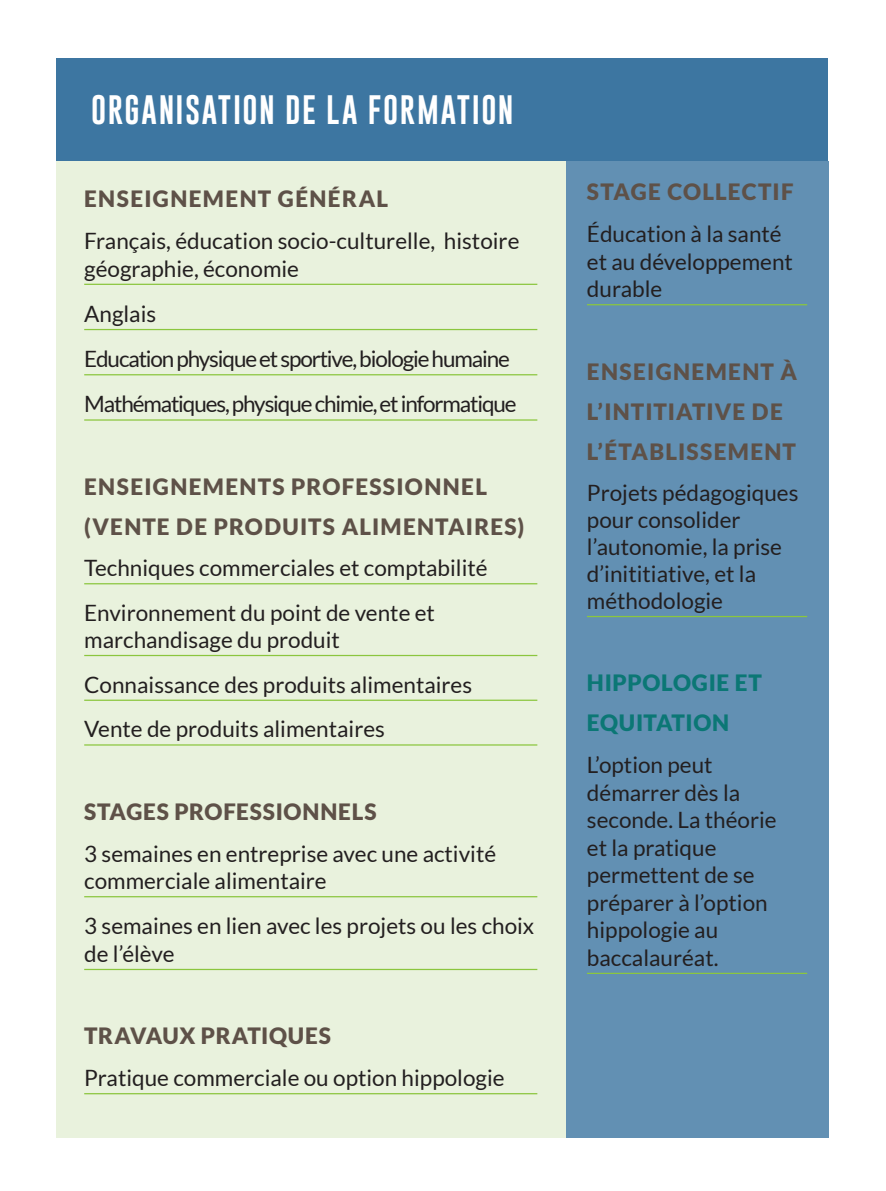
<style>
.page{position:relative;width:886px;height:1191px;background:#fff}
.page>*{position:absolute;margin:0;border:0;box-sizing:border-box;transform-origin:0 0}
.t_cartouche{font:30px "Gobold";letter-spacing:.045em;color:#fff}
.t_module_tab{font:22.5px/27.5px "Lato";color:#231f20}
.inter_module{font:900 22.5px/40px "Lato";letter-spacing:.055em;color:#5e5148}
.t_module_tab-2{font:22.5px "Lato";letter-spacing:-.05em;color:#231f20}
.inter_module-2{font:900 22.5px/40px "Lato";letter-spacing:.03em;color:#0b7775}
.inter_module-3{font:900 22.5px "Lato";letter-spacing:.035em;color:#5e5148}
.inter_module-4{font:900 22.5px "Lato";letter-spacing:.025em;color:#5e5148}
</style>
<div class="page">
<div style="left:56px;top:161px;width:510px;height:976px;background:#e9f2dd"></div>
<hr style="left:84px;top:284px;width:453px;height:1px;background:#8bc63e">
<hr style="left:84px;top:329px;width:453px;height:1px;background:#8bc63e">
<hr style="left:84px;top:374px;width:453px;height:1px;background:#8bc63e">
<hr style="left:84px;top:419px;width:453px;height:1px;background:#8bc63e">
<hr style="left:84px;top:583px;width:453px;height:1px;background:#8bc63e">
<hr style="left:84px;top:655px;width:453px;height:1px;background:#8bc63e">
<hr style="left:84px;top:699px;width:453px;height:2px;background:#8bc63e">
<hr style="left:84px;top:744px;width:453px;height:1px;background:#8bc63e">
<hr style="left:84px;top:896px;width:453px;height:1px;background:#8bc63e">
<hr style="left:84px;top:968px;width:453px;height:2px;background:#8bc63e">
<hr style="left:84px;top:1093px;width:453px;height:1px;background:#8bc63e">
<div style="left:56px;top:58px;width:771px;height:103px;background:#3d76a1"></div>
<div style="left:566px;top:161px;width:262px;height:976px;background:#6290b3"></div>
<hr style="left:587px;top:304px;width:220px;height:1px;background:#8bc63e">
<hr style="left:587px;top:616px;width:220px;height:1px;background:#8bc63e">
<hr style="left:587px;top:972px;width:220px;height:2px;background:#8bc63e">
<p class="t_cartouche" style="left:91px;top:90px;width:424px">ORGANISATION DE LA FORMATION</p>
<p class="inter_module" style="left:84px;top:179px;width:305px">ENSEIGNEMENT GÉNÉRAL</p>
<p class="t_module_tab" style="left:84px;top:227px;width:437px">Français, éducation socio-culturelle, histoire géographie, économie</p>
<p class="t_module_tab" style="left:84px;top:300px;width:73px">Anglais</p>
<p class="t_module_tab-2" style="left:84px;top:346px;width:427px">Education physique et sportive, biologie humaine</p>
<p class="t_module_tab-2" style="left:84px;top:391px;width:434px">Mathématiques, physique chimie, et informatique</p>
<p class="inter_module" style="left:84px;top:466px;width:442px">ENSEIGNEMENTS PROFESSIONNEL (VENTE DE PRODUITS ALIMENTAIRES)</p>
<p class="t_module_tab" style="left:84px;top:554px;width:405px">Techniques commerciales et comptabilité</p>
<p class="t_module_tab" style="left:84px;top:599px;width:352px">Environnement du point de vente et marchandisage du produit</p>
<p class="t_module_tab" style="left:84px;top:670px;width:389px">Connaissance des produits alimentaires</p>
<p class="t_module_tab" style="left:84px;top:715px;width:302px">Vente de produits alimentaires</p>
<p class="inter_module-3" style="left:84px;top:798px;width:294px">STAGES PROFESSIONNELS</p>
<p class="t_module_tab" style="left:84px;top:839px;width:413px">3 semaines en entreprise avec une activité commerciale alimentaire</p>
<p class="t_module_tab" style="left:84px;top:912px;width:452px">3 semaines en lien avec les projets ou les choix de l’élève</p>
<p class="inter_module-4" style="left:84px;top:1023px;width:248px">TRAVAUX PRATIQUES</p>
<p class="t_module_tab" style="left:84px;top:1064px;width:422px">Pratique commerciale ou option hippologie</p>
<p class="inter_module" style="left:587px;top:172px;width:208px">STAGE COLLECTIF</p>
<p class="t_module_tab" style="left:587px;top:220px;width:207px">Éducation à la santé et au développement durable</p>
<p class="inter_module" style="left:587px;top:351px;width:212px">ENSEIGNEMENT À<br>L’INTITIATIVE DE<br>L’ÉTABLISSEMENT</p>
<p class="t_module_tab" style="left:587px;top:479px;width:213px">Projets pédagogiques pour consolider l’autonomie, la prise d’inititiative, et la méthodologie</p>
<p class="inter_module-2" style="left:587px;top:662px;width:176px">HIPPOLOGIE ET<br>EQUITATION</p>
<p class="t_module_tab" style="left:587px;top:751px;width:191px">L’option peut démarrer dès la seconde. La théorie et la pratique permettent de se préparer à l’option hippologie au baccalauréat.</p>
</div>
